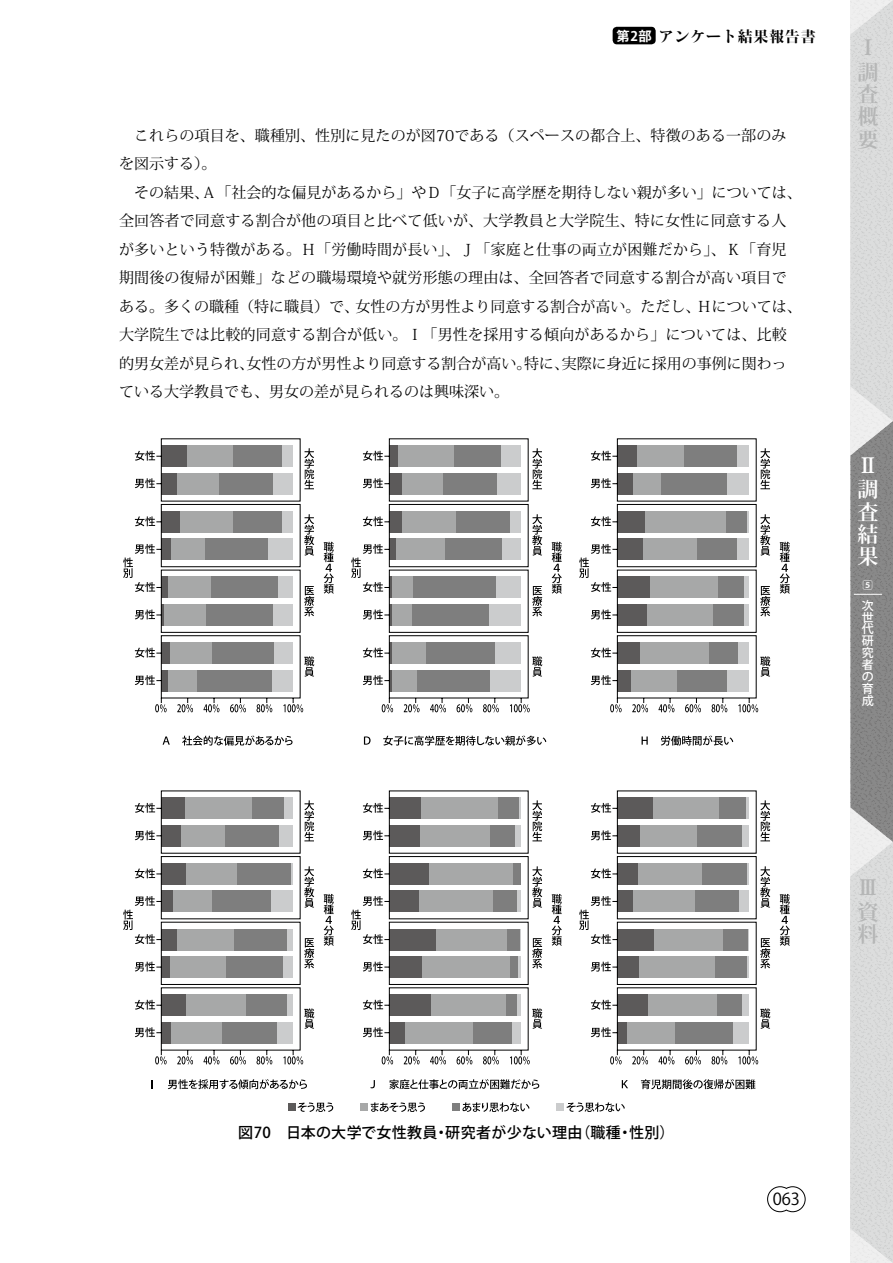
<style>
.page{position:relative;width:893px;height:1263px;background:#fff}
.page>*{position:absolute;margin:0;border:0;box-sizing:border-box;transform-origin:0 0}
.t1{font:700 21px/24.9px "Koz Min Std";color:#b5b6b6}
.t2{font:700 21px/22.2px "Koz Min Std";color:#fff}
.t3{font:16.5px "Koz Go Std";color:#000}
.t4{font:15px/28.5px "Koz Min Std";letter-spacing:.005em;color:#000}
.t5{font:500 15px "Koz Go Std";letter-spacing:.025em;color:#000}
.t6{font:800 15px "Kocho Std";letter-spacing:.05em;color:#000}
.t7{font:500 12px/11.9px "Koz Go Std";color:#fff;text-align:justify}
.t8{font:700 10.5px "Koz Go Pro";color:#fff}
.s1{font-family:"Koz Go Std";font-weight:700;font-size:13.2px;color:#fff}
</style>
<div class="page">
<svg style="left:767px;top:1186px;width:39px;height:26px"></svg>
<svg style="left:850px;top:0;width:43px;height:1263px;background:#c1c2c2"></svg>
<div style="left:613px;top:27px;width:43px;height:17px;background:#000;border-radius:4px"></div>
<svg style="left:135px;top:451px;width:20px;height:10px"></svg>
<svg style="left:135px;top:478px;width:20px;height:10px"></svg>
<svg style="left:135px;top:516px;width:20px;height:10px"></svg>
<svg style="left:123px;top:544px;width:32px;height:48px"></svg>
<svg style="left:135px;top:610px;width:20px;height:9px"></svg>
<svg style="left:135px;top:648px;width:20px;height:10px"></svg>
<svg style="left:135px;top:675px;width:20px;height:10px"></svg>
<svg style="left:155px;top:704px;width:12px;height:8px"></svg>
<svg style="left:177px;top:704px;width:16px;height:8px"></svg>
<svg style="left:203px;top:704px;width:16px;height:8px"></svg>
<svg style="left:230px;top:704px;width:16px;height:8px"></svg>
<svg style="left:256px;top:704px;width:16px;height:8px"></svg>
<svg style="left:283px;top:704px;width:20px;height:8px"></svg>
<svg style="left:780px;top:542px;width:10px;height:52px"></svg>
<svg style="left:760px;top:448px;width:10px;height:41px"></svg>
<svg style="left:760px;top:514px;width:10px;height:42px"></svg>
<svg style="left:760px;top:586px;width:10px;height:30px"></svg>
<svg style="left:760px;top:656px;width:10px;height:21px"></svg>
<svg style="left:163px;top:736px;width:7px;height:9px"></svg>
<svg style="left:182px;top:735px;width:111px;height:10px"></svg>
<svg style="left:364px;top:736px;width:7px;height:9px"></svg>
<svg style="left:383px;top:735px;width:163px;height:10px"></svg>
<svg style="left:642px;top:736px;width:6px;height:9px"></svg>
<svg style="left:661px;top:735px;width:72px;height:10px"></svg>
<svg style="left:156px;top:438px;width:600px;height:265px"></svg>
<svg style="left:382px;top:704px;width:11px;height:8px"></svg>
<svg style="left:404px;top:704px;width:16px;height:8px"></svg>
<svg style="left:430px;top:704px;width:16px;height:8px"></svg>
<svg style="left:457px;top:704px;width:15px;height:8px"></svg>
<svg style="left:483px;top:704px;width:16px;height:8px"></svg>
<svg style="left:510px;top:704px;width:20px;height:8px"></svg>
<svg style="left:610px;top:704px;width:12px;height:8px"></svg>
<svg style="left:632px;top:704px;width:16px;height:8px"></svg>
<svg style="left:658px;top:704px;width:16px;height:8px"></svg>
<svg style="left:685px;top:704px;width:16px;height:8px"></svg>
<svg style="left:711px;top:704px;width:16px;height:8px"></svg>
<svg style="left:738px;top:704px;width:20px;height:8px"></svg>
<svg style="left:156px;top:790px;width:600px;height:265px"></svg>
<svg style="left:135px;top:803px;width:20px;height:10px"></svg>
<svg style="left:135px;top:830px;width:20px;height:10px"></svg>
<svg style="left:135px;top:868px;width:20px;height:10px"></svg>
<svg style="left:324px;top:894px;width:10px;height:52px"></svg>
<svg style="left:304px;top:800px;width:10px;height:41px"></svg>
<svg style="left:304px;top:866px;width:10px;height:42px"></svg>
<svg style="left:304px;top:938px;width:10px;height:30px"></svg>
<svg style="left:304px;top:1008px;width:10px;height:21px"></svg>
<svg style="left:123px;top:896px;width:32px;height:48px"></svg>
<svg style="left:135px;top:962px;width:20px;height:9px"></svg>
<svg style="left:135px;top:1000px;width:20px;height:10px"></svg>
<svg style="left:135px;top:1027px;width:20px;height:10px"></svg>
<svg style="left:363px;top:803px;width:20px;height:10px"></svg>
<svg style="left:363px;top:830px;width:20px;height:10px"></svg>
<svg style="left:363px;top:868px;width:20px;height:10px"></svg>
<svg style="left:552px;top:894px;width:10px;height:52px"></svg>
<svg style="left:532px;top:800px;width:10px;height:41px"></svg>
<svg style="left:532px;top:866px;width:10px;height:42px"></svg>
<svg style="left:532px;top:938px;width:10px;height:30px"></svg>
<svg style="left:532px;top:1008px;width:10px;height:21px"></svg>
<svg style="left:351px;top:896px;width:32px;height:48px"></svg>
<svg style="left:363px;top:962px;width:20px;height:9px"></svg>
<svg style="left:363px;top:1000px;width:20px;height:10px"></svg>
<svg style="left:363px;top:1027px;width:20px;height:10px"></svg>
<svg style="left:591px;top:803px;width:20px;height:10px"></svg>
<svg style="left:591px;top:830px;width:20px;height:10px"></svg>
<svg style="left:591px;top:868px;width:20px;height:10px"></svg>
<svg style="left:780px;top:894px;width:10px;height:52px"></svg>
<svg style="left:760px;top:800px;width:10px;height:41px"></svg>
<svg style="left:760px;top:866px;width:10px;height:42px"></svg>
<svg style="left:760px;top:938px;width:10px;height:30px"></svg>
<svg style="left:760px;top:1008px;width:10px;height:21px"></svg>
<svg style="left:579px;top:896px;width:32px;height:48px"></svg>
<svg style="left:591px;top:962px;width:20px;height:9px"></svg>
<svg style="left:591px;top:1000px;width:20px;height:10px"></svg>
<svg style="left:591px;top:1027px;width:20px;height:10px"></svg>
<div style="left:556px;top:1103px;width:8px;height:8px;background:#cbcccd"></div>
<svg style="left:567px;top:1102px;width:58px;height:10px"></svg>
<div style="left:452px;top:1103px;width:7px;height:8px;background:#7e7e7e"></div>
<svg style="left:462px;top:1102px;width:67px;height:10px"></svg>
<svg style="left:168px;top:1079px;width:139px;height:10px"></svg>
<svg style="left:370px;top:1080px;width:5px;height:8px"></svg>
<svg style="left:389px;top:1079px;width:150px;height:10px"></svg>
<svg style="left:622px;top:1080px;width:6px;height:8px"></svg>
<svg style="left:641px;top:1079px;width:114px;height:10px"></svg>
<div style="left:288px;top:1103px;width:7px;height:8px;background:#5c5a5a"></div>
<svg style="left:298px;top:1102px;width:35px;height:10px"></svg>
<div style="left:360px;top:1103px;width:8px;height:8px;background:#a7a8a8"></div>
<svg style="left:371px;top:1102px;width:54px;height:10px"></svg>
<svg style="left:155px;top:1056px;width:12px;height:8px"></svg>
<svg style="left:177px;top:1056px;width:16px;height:8px"></svg>
<svg style="left:203px;top:1056px;width:16px;height:8px"></svg>
<svg style="left:230px;top:1056px;width:16px;height:8px"></svg>
<svg style="left:256px;top:1056px;width:16px;height:8px"></svg>
<svg style="left:283px;top:1056px;width:20px;height:8px"></svg>
<svg style="left:382px;top:1056px;width:11px;height:8px"></svg>
<svg style="left:404px;top:1056px;width:16px;height:8px"></svg>
<svg style="left:430px;top:1056px;width:16px;height:8px"></svg>
<svg style="left:457px;top:1056px;width:15px;height:8px"></svg>
<svg style="left:483px;top:1056px;width:16px;height:8px"></svg>
<svg style="left:510px;top:1056px;width:20px;height:8px"></svg>
<svg style="left:610px;top:1056px;width:12px;height:8px"></svg>
<svg style="left:632px;top:1056px;width:16px;height:8px"></svg>
<svg style="left:658px;top:1056px;width:16px;height:8px"></svg>
<svg style="left:685px;top:1056px;width:16px;height:8px"></svg>
<svg style="left:711px;top:1056px;width:16px;height:8px"></svg>
<svg style="left:738px;top:1056px;width:20px;height:8px"></svg>
<p class="t6" style="left:616px;top:24px;width:201px"><span class="s1">第2部</span>アンケート結果報告書</p>
<p class="t4" style="left:119px;top:121px;width:684px">　これらの項目を、職種別、性別に見たのが図70である（スペースの都合上、特徴のある一部のみを図示する）。<br>　その結果、Ａ「社会的な偏見があるから」やＤ「女子に高学歴を期待しない親が多い」については、全回答者で同意する割合が他の項目と比べて低いが、大学教員と大学院生、特に女性に同意する人が多いという特徴がある。Ｈ「労働時間が長い」、Ｊ「家庭と仕事の両立が困難だから」、Ｋ「育児期間後の復帰が困難」などの職場環境や就労形態の理由は、全回答者で同意する割合が高い項目である。多くの職種（特に職員）で、女性の方が男性より同意する割合が高い。ただし、Ｈについては、大学院生では比較的同意する割合が低い。Ｉ「男性を採用する傾向があるから」については、比較的男女差が見られ、女性の方が男性より同意する割合が高い。特に、実際に身近に採用の事例に関わっている大学教員でも、男女の差が見られるのは興味深い。</p>
<h1 class="t1" style="left:857px;top:35px;width:22px">Ⅰ調</h1>
<h1 class="t1" style="left:857px;top:83px;width:22px;line-height:22.2px;text-align:justify">査概要</h1>
<h1 class="t2" style="left:857px;top:452px;width:22px;line-height:24.9px">Ⅱ調</h1>
<h1 class="t2" style="left:857px;top:501px;width:22px;text-align:justify">査結果</h1>
<p class="t7" style="left:862px;top:600px;width:13px">次世代研究者の育成</p>
<p class="t8" style="left:863px;top:578px;width:12px">5</p>
<h1 class="t1" style="left:857px;top:875px;width:22px">Ⅲ資</h1>
<h1 class="t1" style="left:857px;top:922px;width:22px">料</h1>
<p class="t5" style="left:238px;top:1123px;width:438px">図70　日本の大学で女性教員・研究者が少ない理由（職種・性別）</p>
<p class="t3" style="left:773px;top:1189px;width:29px">063</p>
</div>
